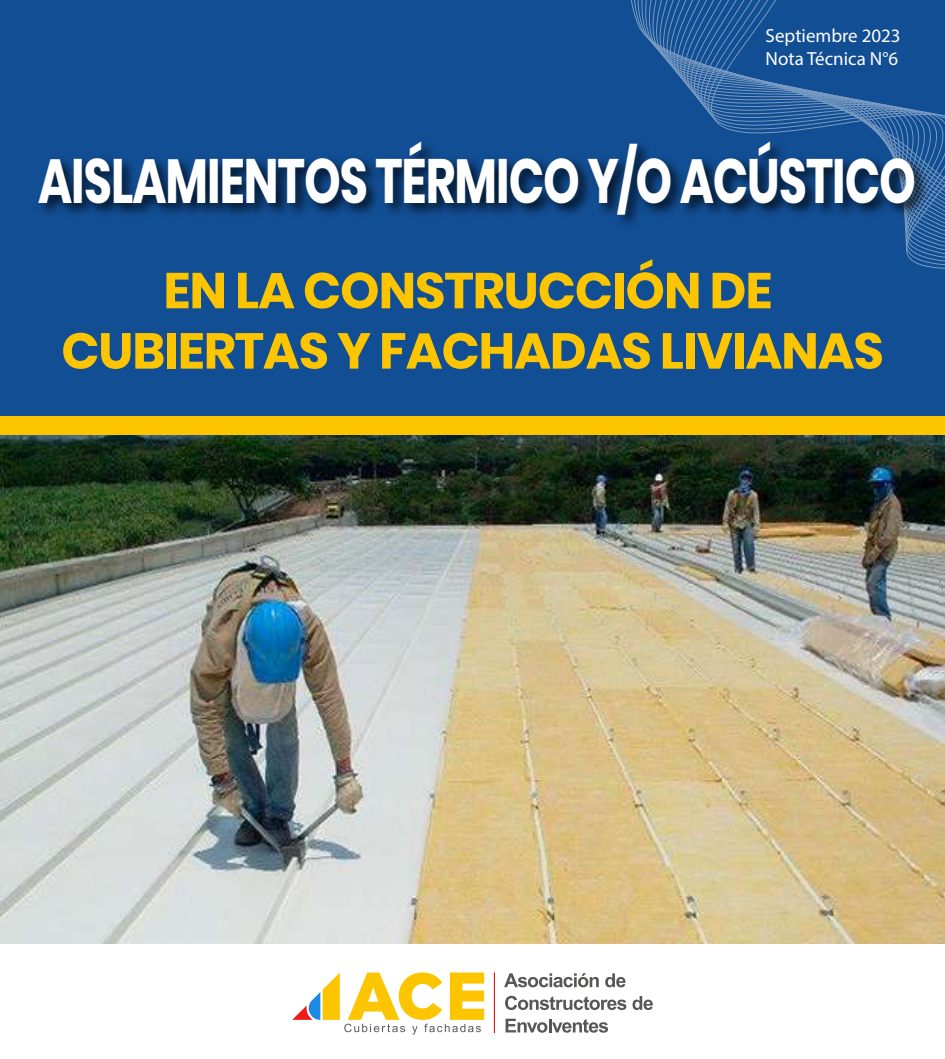
<style>
.page{position:relative;width:945px;height:1059px;background:#fff}
.page>*{position:absolute;margin:0;border:0;box-sizing:border-box;transform-origin:0 0}
.t1{font:700 62.39px "Poppins";letter-spacing:-.02em;color:#fff;scale:.75 1}
.t2{font:700 50.23px/60.3px "Poppins";letter-spacing:-.02em;color:#fdc500;text-align:center}
.t3{font:18.99px/22.8px "Myriad Pro";color:#fff}
</style>
<div class="page">
<div style="left:0;top:0;width:945px;height:425px;background:#124e94"></div>
<svg style="left:631px;top:0;width:314px;height:269px"></svg>
<svg style="left:504px;top:973px;width:95px;height:14px"></svg>
<svg style="left:605px;top:973px;width:21px;height:14px"></svg>
<svg style="left:505px;top:995px;width:121px;height:14px"></svg>
<svg style="left:633px;top:996px;width:20px;height:13px"></svg>
<svg style="left:506px;top:1018px;width:102px;height:14px"></svg>
<hr style="left:494px;top:972px;width:1px;height:60px;background:#de0a05">
<svg style="left:292px;top:972px;width:192px;height:62px"></svg>
<img style="left:41px;top:135px;width:902px;height:126px">
<img style="left:0;top:435px;width:945px;height:508px">
<div style="left:0;top:416px;width:945px;height:19px;background:#fdc500"></div>
<p class="t3" style="left:766px;top:24px;width:137px">Septiembre 2023<br>Nota Técnica N°6</p>
<p class="t1" style="left:38px;top:145px;width:1172px">AISLAMIENTOS TÉRMICO Y/O ACÚSTICO</p>
<p class="t2" style="left:61px;top:261px;width:824px">EN LA CONSTRUCCIÓN DE<br>CUBIERTAS Y FACHADAS LIVIANAS</p>
</div>
